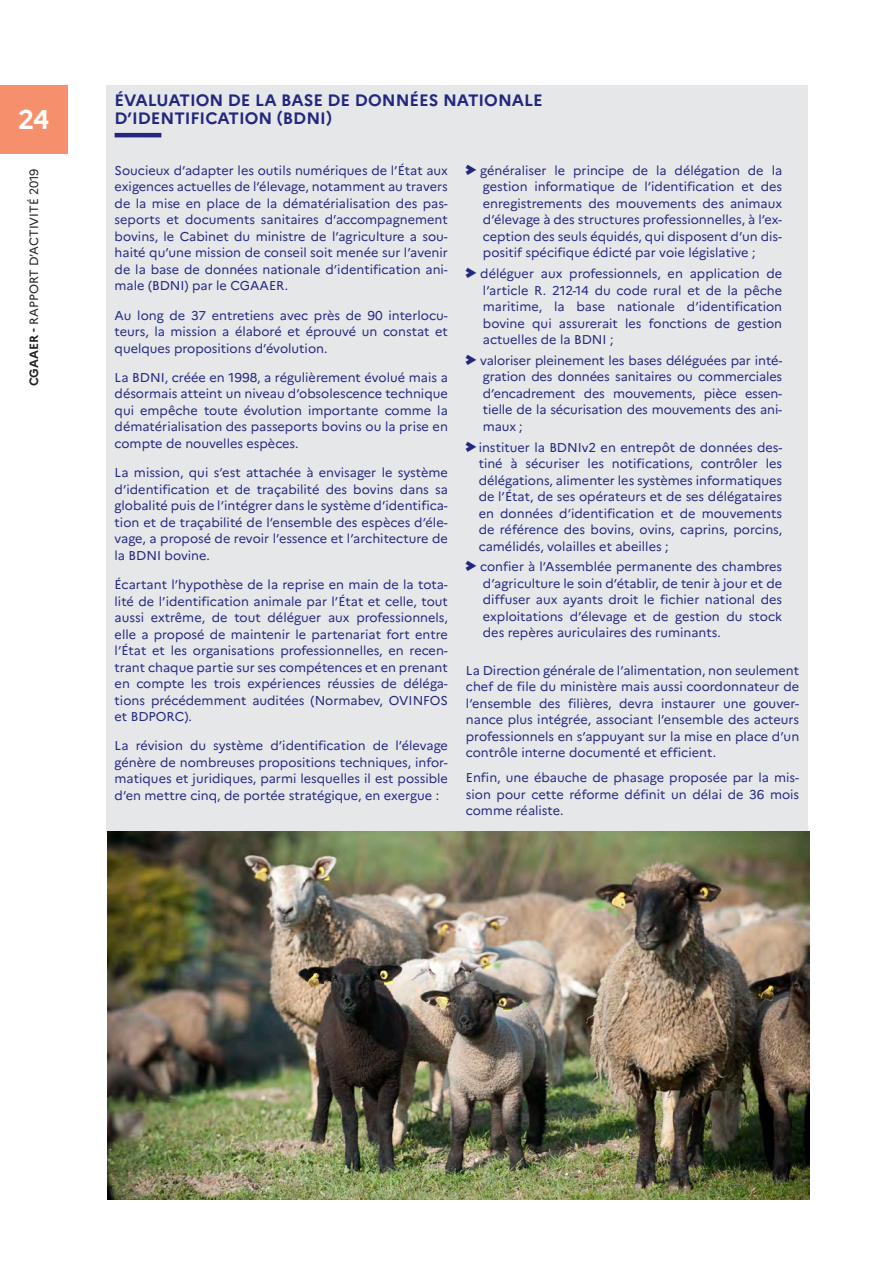
<style>
.page{position:relative;width:893px;height:1263px;background:#fff}
.page>*{position:absolute;margin:0;border:0;box-sizing:border-box;transform-origin:0 0}
.t1{font:700 27px "Marianne";color:#fff}
.Encadré_-_Titre_bleu{font:700 16.5px/18px "Marianne";color:#23287e}
.Encadré_-_Texte_bleu{font:12.75px/16.5px "Marianne";color:#23287e;text-align:justify}
.texte_encadre_retrai{font:12.75px/16.5px "Marianne";color:#23287e;text-align:justify}
.t2{font:12px "Marianne";color:#231f20}
.s1{font-weight:700}
.s2{font-family:"Arrowstfb"}
</style>
<div class="page">
<div style="left:0;top:85px;width:68px;height:68px;background:#f68f6b"></div>
<div style="left:106px;top:86px;width:702px;height:747px;background:#e6e7e9"></div>
<hr style="left:115px;top:133px;width:46px;height:4px;background:#23287e">
<img style="left:107px;top:831px;width:702px;height:368px">
<h1 class="t1" style="left:18px;top:103px;width:33px">24</h1>
<p class="t2" style="left:26px;top:386px;width:220px;rotate:-90deg"><span class="s1">CGAAER -</span> RAPPORT D’ACTIVITÉ 2019</p>
<p class="Encadré_-_Titre_bleu" style="left:115px;top:91px;width:430px">ÉVALUATION DE LA BASE DE DONNÉES NATIONALE<br>D’IDENTIFICATION (BDNI)</p>
<p class="Encadré_-_Texte_bleu" style="left:115px;top:162px;width:335px">Soucieux d’adapter les outils numériques de l’État aux exigences actuelles de l’élevage, notamment au travers de la mise en place de la dématérialisation des pas&shy;seports et documents sanitaires d’accompagnement bovins, le Cabinet du ministre de l’agriculture a sou&shy;haité qu’une mission de conseil soit menée sur l’avenir de la base de données nationale d’identification ani&shy;male (BDNI) par le CGAAER.</p>
<p class="Encadré_-_Texte_bleu" style="left:115px;top:307px;width:335px">Au long de 37 entretiens avec près de 90 interlocu&shy;teurs, la mission a élaboré et éprouvé un constat et quelques propositions d’évolution.</p>
<p class="Encadré_-_Texte_bleu" style="left:115px;top:369px;width:335px">La BDNI, créée en 1998, a régulièrement évolué mais a désormais atteint un niveau d’obsolescence technique qui empêche toute évolution importante comme la dématérialisation des passeports bovins ou la prise en compte de nouvelles espèces.</p>
<p class="Encadré_-_Texte_bleu" style="left:115px;top:464px;width:335px">La mission, qui s’est attachée à envisager le système d’identification et de traçabilité des bovins dans sa globalité puis de l’intégrer dans le système d’identifica&shy;tion et de traçabilité de l’ensemble des espèces d’éle&shy;vage, a proposé de revoir l’essence et l’architecture de la BDNI bovine.</p>
<p class="Encadré_-_Texte_bleu" style="left:115px;top:576px;width:335px">Écartant l’hypothèse de la reprise en main de la tota&shy;lité de l’identification animale par l’État et celle, tout aussi extrême, de tout déléguer aux professionnels, elle a proposé de maintenir le partenariat fort entre l’État et les organisations professionnelles, en recen&shy;trant chaque partie sur ses compétences et en prenant en compte les trois expériences réussies de déléga&shy;tions précédemment auditées (Normabev, OVINFOS et BDPORC).</p>
<p class="Encadré_-_Texte_bleu" style="left:115px;top:737px;width:335px">La révision du système d’identification de l’élevage génère de nombreuses propositions techniques, infor&shy;matiques et juridiques, parmi lesquelles il est possible d’en mettre cinq, de portée stratégique, en exergue :</p>
<p class="Encadré_-_Texte_bleu" style="left:483px;top:162px;width:301px;text-indent:-17px"><span class="s2">p</span> généraliser le principe de la délégation de la gestion informatique de l’identification et des enregistrements des mouvements des animaux d’élevage à des structures professionnelles, à l’ex&shy;ception des seuls équidés, qui disposent d’un dis&shy;positif spécifique édicté par voie législative ;</p>
<p class="Encadré_-_Texte_bleu" style="left:483px;top:265px;width:301px;text-indent:-17px"><span class="s2">p</span> déléguer aux professionnels, en application de l’article R. 212-14 du code rural et de la pêche maritime, la base nationale d’identification bovine qui assurerait les fonctions de gestion actuelles de la BDNI ;</p>
<p class="Encadré_-_Texte_bleu" style="left:483px;top:352px;width:301px;text-indent:-17px"><span class="s2">p</span> valoriser pleinement les bases déléguées par inté&shy;gration des données sanitaires ou commerciales d’encadrement des mouvements, pièce essen&shy;tielle de la sécurisation des mouvements des ani&shy;maux ;</p>
<p class="texte_encadre_retrai" style="left:479px;top:439px;width:305px;text-indent:-13px"><span class="s2">p</span> instituer la BDNIv2 en entrepôt de données des&shy;tiné à sécuriser les notifications, contrôler les délégations, alimenter les systèmes informatiques de l’État, de ses opérateurs et de ses délégataires en données d’identification et de mouvements de référence des bovins, ovins, caprins, porcins, camélidés, volailles et abeilles ;</p>
<p class="Encadré_-_Texte_bleu" style="left:483px;top:559px;width:301px;text-indent:-17px"><span class="s2">p</span> confier à l’Assemblée permanente des chambres d’agriculture le soin d’établir, de tenir à jour et de diffuser aux ayants droit le fichier national des exploitations d’élevage et de gestion du stock des repères auriculaires des ruminants.</p>
<p class="Encadré_-_Texte_bleu" style="left:466px;top:662px;width:335px">La Direction générale de l’alimentation, non seulement chef de file du ministère mais aussi coordonnateur de l’ensemble des filières, devra instaurer une gouver&shy;nance plus intégrée, associant l’ensemble des acteurs professionnels en s’appuyant sur la mise en place d’un contrôle interne documenté et efficient.</p>
<p class="Encadré_-_Texte_bleu" style="left:466px;top:769px;width:335px">Enfin, une ébauche de phasage proposée par la mis&shy;sion pour cette réforme définit un délai de 36 mois comme réaliste.</p>
</div>
